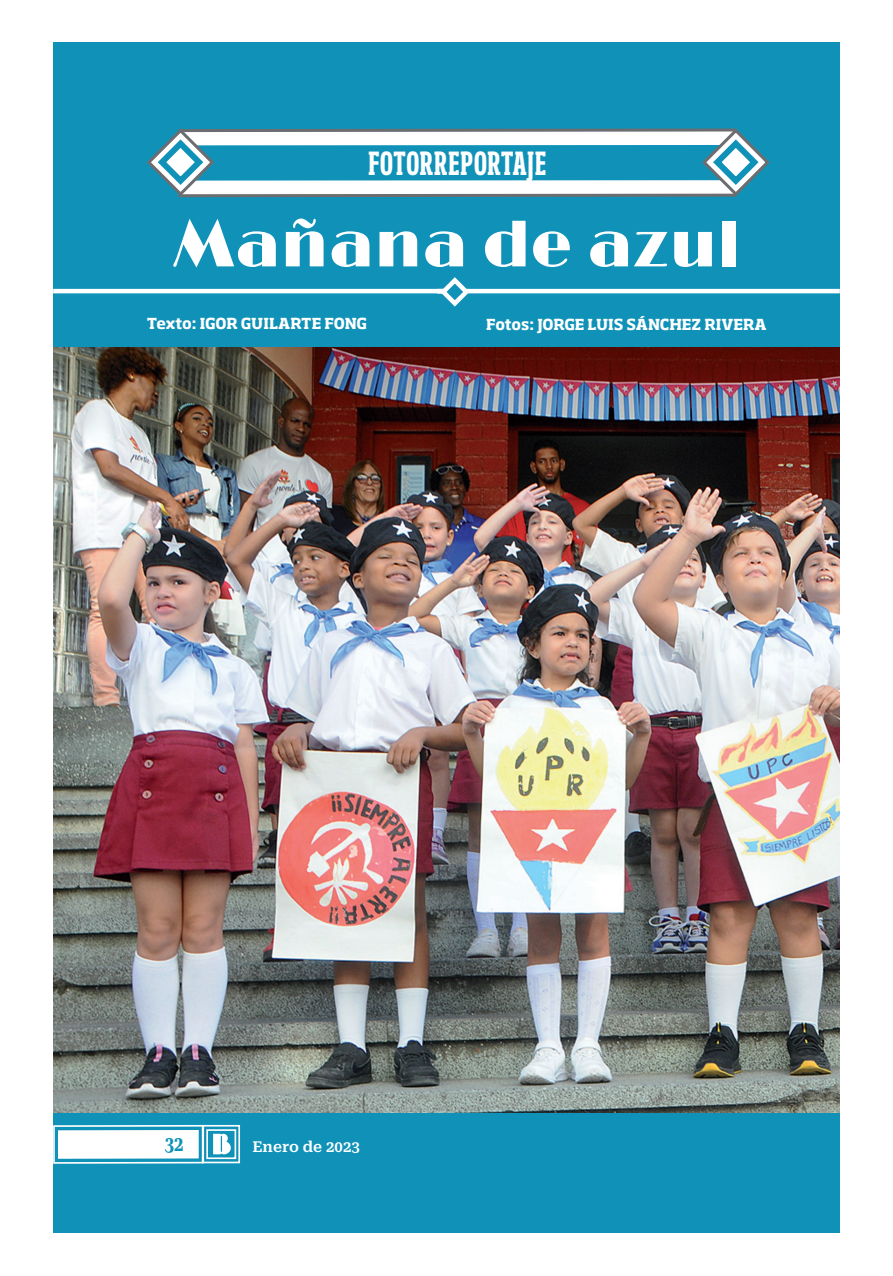
<style>
.page{position:relative;width:893px;height:1276px;background:#fff}
.page>*{position:absolute;margin:0;border:0;box-sizing:border-box;transform-origin:0 0}
.t1{font:66px "Limelight";color:#fff}
.t2{font:700 extra-condensed 31.5px "Soho Std";color:#fff}
.t3{font:700 ultra-condensed 21px "Roboto Serif 120 pt";color:#1092b8}
.t4{font:700 15px "Soho Std";color:#fff}
.t5{font:600 15px "Roboto Serif";color:#fff}
</style>
<div class="page">
<div style="left:53px;top:43px;width:787px;height:1190px;background:#1092b8"></div>
<svg style="left:53px;top:1124px;width:187px;height:40px"></svg>
<div style="left:58px;top:1130px;width:141px;height:28px;background:#fff"></div>
<img style="left:53px;top:348px;width:787px;height:765px">
<hr style="left:437px;top:289px;width:403px;height:4px;background:#fff">
<hr style="left:53px;top:289px;width:391px;height:4px;background:#fff">
<svg style="left:437px;top:277px;width:36px;height:30px"></svg>
<svg style="left:147px;top:128px;width:623px;height:70px"></svg>
<h2 class="t2" style="left:368px;top:150px;width:180px">FOTORREPORTAJE</h2>
<h1 class="t1" style="left:173px;top:206px;width:570px">Mañana de azul</h1>
<p class="t4" style="left:147px;top:316px;width:222px">Texto: IGOR GUILARTE FONG</p>
<p class="t4" style="left:486px;top:318px;width:282px">Fotos: JORGE LUIS SÁNCHEZ RIVERA</p>
<h3 class="t3" style="left:165px;top:1131px;width:20px">32</h3>
<p class="t5" style="left:252px;top:1138px;width:109px">Enero de 2023</p>
</div>
